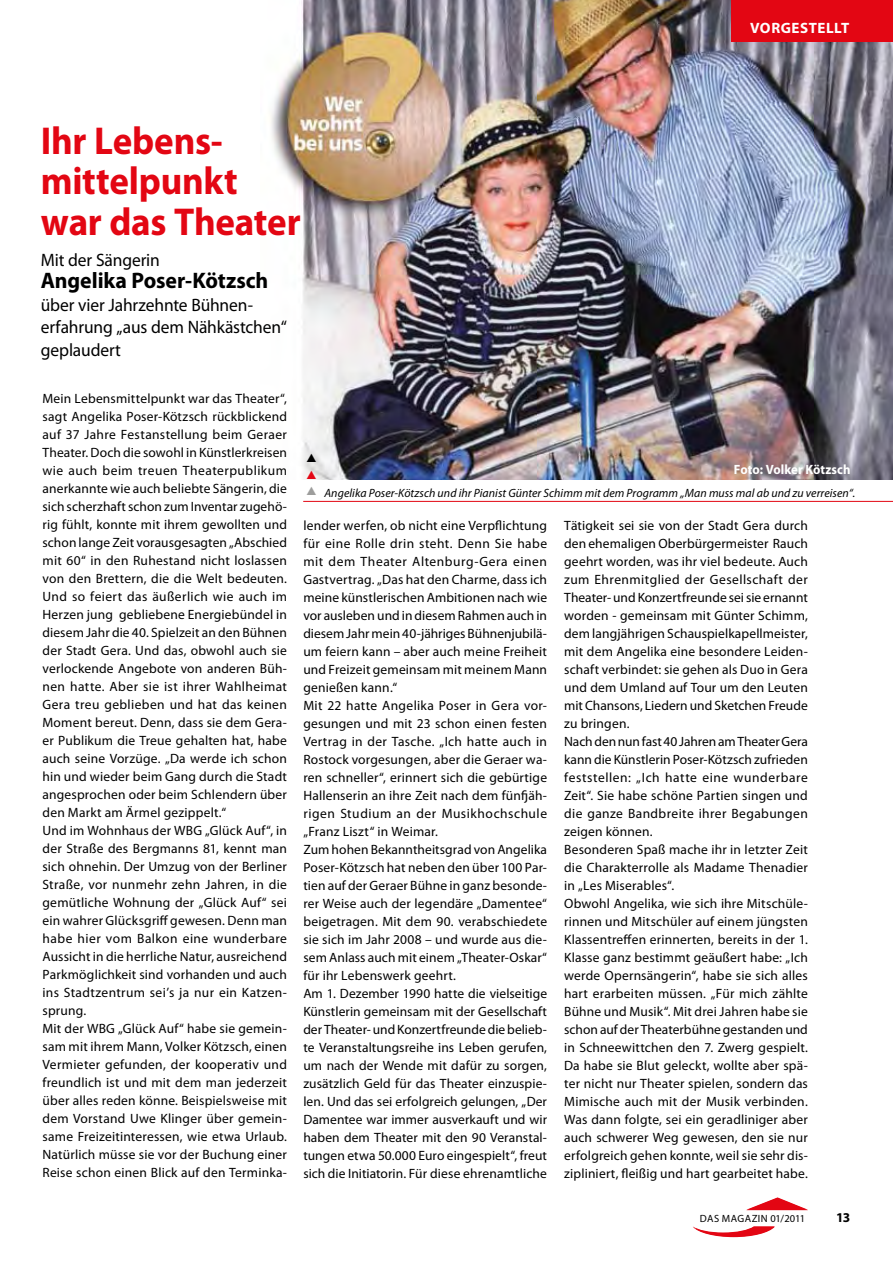
<style>
.page{position:relative;width:893px;height:1263px;background:#fff}
.page>*{position:absolute;margin:0;border:0;box-sizing:border-box;transform-origin:0 0}
.t1{font:700 39px/40.5px "Myriad Pro";letter-spacing:-.005em;color:#e30613;scale:.95 1}
.t2{font:700 22.5px "Myriad Pro";color:#000}
.t3{font:18px/22.5px "Myriad Pro";letter-spacing:-.005em;color:#000}
.t4{font:700 15px "Myriad Pro";letter-spacing:.03em;color:#fff}
.t5{font:13.5px/18px "Myriad Pro";letter-spacing:.015em;color:#000}
.t6{font:700 13.5px "Myriad Pro";letter-spacing:.01em;color:#fff;scale:.94 1}
.t7{font:700 13.5px "Myriad Pro";color:#000}
.t8{font:italic 12px "Myriad Pro";letter-spacing:.005em;color:#000}
.t9{font:10.5px "Myriad Pro";letter-spacing:.025em;color:#000}
</style>
<div class="page">
<img style="left:271px;top:0;width:622px;height:479px">
<div style="left:732px;top:0;width:161px;height:41px;background:#e30613"></div>
<svg style="left:693px;top:1226px;width:82px;height:11px"></svg>
<svg style="left:746px;top:1197px;width:62px;height:13px"></svg>
<hr style="left:303px;top:501px;width:590px;height:1px;background:#e30613">
<div style="left:32px;top:117px;width:278px;height:252px;background:#fff"></div>
<svg style="left:307px;top:454px;width:9px;height:8px"></svg>
<svg style="left:307px;top:470px;width:9px;height:9px"></svg>
<p class="t4" style="left:750px;top:18px;width:101px">Vorgestellt</p>
<h1 class="t1" style="left:41px;top:119px;width:275px">Ihr Lebens&shy;mittelpunkt war das Theater</h1>
<h3 class="t3" style="left:41px;top:248px;width:120px">Mit der Sängerin</h3>
<h2 class="t2" style="left:41px;top:266px;width:229px">Angelika Poser-Kötzsch</h2>
<h3 class="t3" style="left:41px;top:293px;width:248px">über vier Jahrzehnte Bühnen&shy;erfahrung „aus dem Nähkästchen“ geplaudert</h3>
<p class="t5" style="left:43px;top:389px;width:246px">Mein Lebensmittelpunkt war das Theater“, sagt Angelika Poser-Kötzsch rückblickend auf 37 Jahre Festanstellung beim Geraer Theater. Doch die sowohl in Künstlerkreisen wie auch beim treuen Theaterpublikum anerkannte wie auch beliebte Sängerin, die sich scherzhaft schon zum Inventar zugehö&shy;rig fühlt, konnte mit ihrem gewollten und schon lange Zeit vorausgesagten „Abschied mit 60“ in den Ruhestand nicht loslassen von den Brettern, die die Welt bedeuten.<br>Und so feiert das äußerlich wie auch im Herzen jung gebliebene Energiebündel in diesem Jahr die 40. Spielzeit an den Bühnen der Stadt Gera. Und das, obwohl auch sie verlockende Angebote von anderen Büh&shy;nen hatte. Aber sie ist ihrer Wahlheimat Gera treu geblieben und hat das keinen Moment bereut. Denn, dass sie dem Gera&shy;er Publikum die Treue gehalten hat, habe auch seine Vorzüge. „Da werde ich schon hin und wieder beim Gang durch die Stadt angesprochen oder beim Schlendern über den Markt am Ärmel gezippelt.“<br>Und im Wohnhaus der WBG „Glück Auf“, in der Straße des Bergmanns 81, kennt man sich ohnehin. Der Umzug von der Berliner Straße, vor nunmehr zehn Jahren, in die gemütliche Wohnung der „Glück Auf“ sei ein wahrer Glücksgriff gewesen. Denn man habe hier vom Balkon eine wunderbare Aussicht in die herrliche Natur, ausreichend Parkmöglichkeit sind vorhanden und auch ins Stadtzentrum sei’s ja nur ein Katzen&shy;sprung.<br>Mit der WBG „Glück Auf“ habe sie gemein&shy;sam mit ihrem Mann, Volker Kötzsch, einen Vermieter gefunden, der kooperativ und freundlich ist und mit dem man jederzeit über alles reden könne. Beispielsweise mit dem Vorstand Uwe Klinger über gemein&shy;same Freizeitinteressen, wie etwa Urlaub.<br>Natürlich müsse sie vor der Buchung einer Reise schon einen Blick auf den Terminka-</p>
<p class="t6" style="left:734px;top:460px;width:126px">Foto: Volker Kötzsch</p>
<p class="t8" style="left:324px;top:485px;width:532px">Angelika Poser-Kötzsch und ihr Pianist Günter Schimm mit dem Programm „Man muss mal ab und zu verreisen“.</p>
<p class="t5" style="left:303px;top:516px;width:245px">lender werfen, ob nicht eine Verpflichtung für eine Rolle drin steht. Denn Sie habe mit dem Theater Altenburg-Gera einen Gastvertrag. „Das hat den Charme, dass ich meine künstlerischen Ambitionen nach wie vor ausleben und in diesem Rahmen auch in diesem Jahr mein 40-jähriges Bühnenjubilä&shy;um feiern kann – aber auch meine Freiheit und Freizeit gemeinsam mit meinem Mann genießen kann.“<br>Mit 22 hatte Angelika Poser in Gera vor&shy;gesungen und mit 23 schon einen festen Vertrag in der Tasche. „Ich hatte auch in Rostock vorgesungen, aber die Geraer wa&shy;ren schneller“, erinnert sich die gebürtige Hallenserin an ihre Zeit nach dem fünfjäh&shy;rigen Studium an der Musikhochschule „Franz Liszt“ in Weimar.<br>Zum hohen Bekanntheitsgrad von Angelika Poser-Kötzsch hat neben den über 100 Par&shy;tien auf der Geraer Bühne in ganz besonde&shy;rer Weise auch der legendäre „Damentee“ beigetragen. Mit dem 90. verabschiedete sie sich im Jahr 2008 – und wurde aus die&shy;sem Anlass auch mit einem „Theater-Oskar“ für ihr Lebenswerk geehrt.<br>Am 1. Dezember 1990 hatte die vielseitige Künstlerin gemeinsam mit der Gesellschaft der Theater- und Konzertfreunde die belieb&shy;te Veranstaltungsreihe ins Leben gerufen, um nach der Wende mit dafür zu sorgen, zusätzlich Geld für das Theater einzuspie&shy;len. Und das sei erfolgreich gelungen, „Der Damentee war immer ausverkauft und wir haben dem Theater mit den 90 Veranstal&shy;tungen etwa 50.000 Euro eingespielt“, freut sich die Initiatorin. Für diese ehrenamtliche</p>
<p class="t5" style="left:564px;top:517px;width:245px">Tätigkeit sei sie von der Stadt Gera durch den ehemaligen Oberbürgermeister Rauch geehrt worden, was ihr viel bedeute. Auch zum Ehrenmitglied der Gesellschaft der Theater- und Konzertfreunde sei sie ernannt worden - gemeinsam mit Günter Schimm, dem langjährigen Schauspielkapellmeister, mit dem Angelika eine besondere Leiden&shy;schaft verbindet: sie gehen als Duo in Gera und dem Umland auf Tour um den Leuten mit Chansons, Liedern und Sketchen Freude zu bringen.<br>Nach den nun fast 40 Jahren am Theater Gera kann die Künstlerin Poser-Kötzsch zufrieden feststellen: „Ich hatte eine wunderbare Zeit“. Sie habe schöne Partien singen und die ganze Bandbreite ihrer Begabungen zeigen können.<br>Besonderen Spaß mache ihr in letzter Zeit die Charakterrolle als Madame Thenadier in „Les Miserables“.<br>Obwohl Angelika, wie sich ihre Mitschüle&shy;rinnen und Mitschüler auf einem jüngsten Klassentreffen erinnerten, bereits in der 1.<br>Klasse ganz bestimmt geäußert habe: „Ich werde Opernsängerin“, habe sie sich alles hart erarbeiten müssen. „Für mich zählte Bühne und Musik“. Mit drei Jahren habe sie schon auf der Theaterbühne gestanden und in Schneewittchen den 7. Zwerg gespielt.<br>Da habe sie Blut geleckt, wollte aber spä&shy;ter nicht nur Theater spielen, sondern das Mimische auch mit der Musik verbinden.<br>Was dann folgte, sei ein geradliniger aber auch schwerer Weg gewesen, den sie nur erfolgreich gehen konnte, weil sie sehr dis&shy;zipliniert, fleißig und hart gearbeitet habe.</p>
<p class="t9" style="left:700px;top:1212px;width:107px">DAS MAGAZIN 01/2011</p>
<p class="t7" style="left:836px;top:1208px;width:16px">13</p>
</div>
